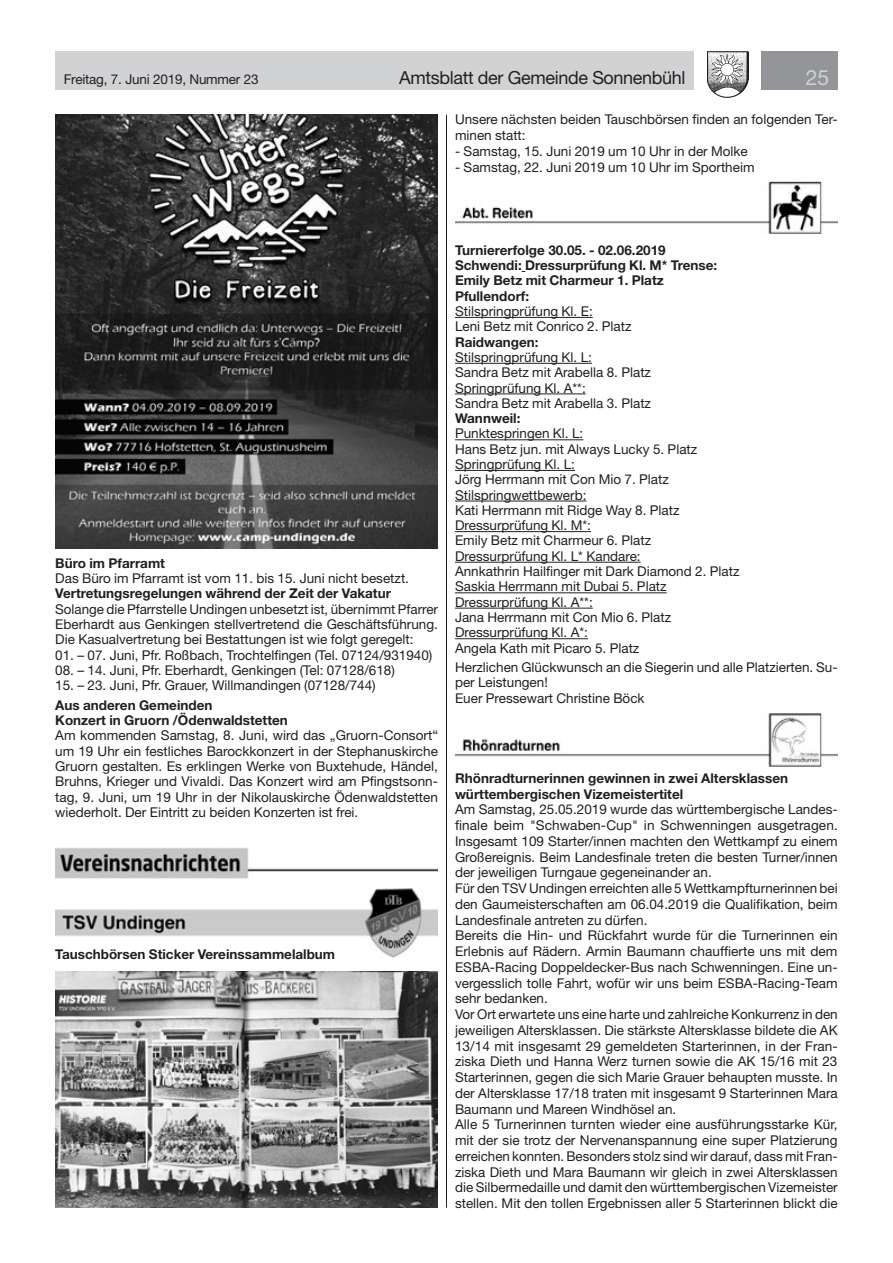
<style>
.page{position:relative;width:893px;height:1263px;background:#fff}
.page>*{position:absolute;margin:0;border:0;box-sizing:border-box;transform-origin:0 0}
.t1{font:21px "Helvetica Neue LT Std";color:#d1d2d4}
.t2{font:18px "Helvetica Neue LT Std";letter-spacing:-.02em;color:#231f20}
.t3{font:13.5px/15.8px "Helvetica Neue LT Std";color:#231f20}
.t4{font:700 13.5px/15.3px "Helvetica Neue LT Std";color:#231f20}
</style>
<div class="page">
<div style="left:55px;top:51px;width:639px;height:38px;background:#d1d2d4"></div>
<div style="left:761px;top:51px;width:77px;height:38px;background:#939598"></div>
<img style="left:707px;top:51px;width:41px;height:47px">
<img style="left:55px;top:115px;width:383px;height:433px">
<img style="left:55px;top:848px;width:383px;height:31px">
<img style="left:55px;top:888px;width:383px;height:70px">
<img style="left:55px;top:971px;width:383px;height:236px">
<hr style="left:455px;top:317px;width:138px;height:1px;background:#231f20">
<hr style="left:455px;top:363px;width:137px;height:1px;background:#231f20">
<hr style="left:455px;top:394px;width:131px;height:1px;background:#231f20">
<hr style="left:455px;top:439px;width:128px;height:1px;background:#231f20">
<hr style="left:455px;top:470px;width:120px;height:1px;background:#231f20">
<hr style="left:455px;top:501px;width:131px;height:1px;background:#231f20">
<hr style="left:455px;top:531px;width:136px;height:1px;background:#231f20">
<hr style="left:455px;top:562px;width:186px;height:1px;background:#231f20">
<hr style="left:455px;top:592px;width:212px;height:1px;background:#231f20">
<hr style="left:455px;top:608px;width:138px;height:1px;background:#231f20">
<hr style="left:455px;top:638px;width:133px;height:1px;background:#231f20">
<img style="left:455px;top:181px;width:383px;height:53px">
<img style="left:455px;top:713px;width:383px;height:54px">
<hr style="left:446px;top:115px;width:1px;height:1093px;background:#231f20">
<p class="t3" style="left:64px;top:71px;width:196px">Freitag, 7. Juni 2019, Nummer 23</p>
<h2 class="t2" style="left:399px;top:67px;width:288px">Amtsblatt der Gemeinde Sonnenbühl</h2>
<h1 class="t1" style="left:806px;top:65px;width:25px">25</h1>
<p class="t3" style="left:455px;top:112px;width:384px">Unsere nächsten beiden Tauschbörsen finden an folgenden Ter&shy;minen statt:</p>
<p class="t3" style="left:455px;top:143px;width:294px">- Samstag, 15. Juni 2019 um 10 Uhr in der Molke</p>
<p class="t3" style="left:455px;top:159px;width:301px">- Samstag, 22. Juni 2019 um 10 Uhr im Sportheim</p>
<p class="t4" style="left:55px;top:555px;width:111px">Büro im Pfarramt</p>
<p class="t3" style="left:55px;top:570px;width:355px">Das Büro im Pfarramt ist vom 11. bis 15. Juni nicht besetzt.</p>
<p class="t4" style="left:55px;top:586px;width:337px">Vertretungsregelungen während der Zeit der Vakatur</p>
<p class="t3" style="left:55px;top:601px;width:384px;line-height:15.3px;text-align:justify">Solange die Pfarrstelle Undingen unbesetzt ist, übernimmt Pfarrer Eberhardt aus Genkingen stellvertretend die Geschäftsführung.<br>Die Kasualvertretung bei Bestattungen ist wie folgt geregelt:</p>
<p class="t3" style="left:55px;top:647px;width:379px">01. – 07. Juni, Pfr. Roßbach, Trochtelfingen (Tel. 07124/931940)</p>
<p class="t3" style="left:55px;top:662px;width:341px">08. – 14. Juni, Pfr. Eberhardt, Genkingen (Tel: 07128/618)</p>
<p class="t3" style="left:55px;top:677px;width:322px">15. – 23. Juni, Pfr. Grauer, Willmandingen (07128/744)</p>
<p class="t4" style="left:55px;top:697px;width:234px">Aus anderen Gemeinden<br>Konzert in Gruorn /Ödenwaldstetten</p>
<p class="t3" style="left:55px;top:728px;width:384px;text-align:justify">Am kommenden Samstag, 8. Juni, wird das „Gruorn-Consort“ um 19 Uhr ein festliches Barockkonzert in der Stephanuskirche Gruorn gestalten. Es erklingen Werke von Buxtehude, Händel, Bruhns, Krieger und Vivaldi. Das Konzert wird am Pfingstsonn&shy;tag, 9. Juni, um 19 Uhr in der Nikolauskirche Ödenwaldstetten wiederholt. Der Eintritt zu beiden Konzerten ist frei.</p>
<p class="t4" style="left:55px;top:946px;width:281px">Tauschbörsen Sticker Vereinssammelalbum</p>
<p class="t4" style="left:455px;top:242px;width:264px">Turniererfolge 30.05. - 02.06.2019<br>Schwendi: Dressurprüfung Kl. M* Trense:<br>Emily Betz mit Charmeur 1. Platz<br>Pfullendorf:</p>
<p class="t3" style="left:455px;top:303px;width:178px;line-height:15.3px">Stilspringprüfung Kl. E:<br>Leni Betz mit Conrico 2. Platz</p>
<p class="t4" style="left:455px;top:334px;width:85px">Raidwangen:</p>
<p class="t3" style="left:455px;top:349px;width:198px;line-height:15.3px">Stilspringprüfung Kl. L:<br>Sandra Betz mit Arabella 8. Platz<br>Springprüfung Kl. A**:<br>Sandra Betz mit Arabella 3. Platz</p>
<p class="t4" style="left:455px;top:410px;width:67px">Wannweil:</p>
<p class="t3" style="left:455px;top:426px;width:286px;line-height:15.3px">Punktespringen Kl. L:<br>Hans Betz jun. mit Always Lucky 5. Platz<br>Springprüfung Kl. L:<br>Jörg Herrmann mit Con Mio 7. Platz<br>Stilspringwettbewerb:<br>Kati Herrmann mit Ridge Way 8. Platz<br>Dressurprüfung Kl. M*:<br>Emily Betz mit Charmeur 6. Platz<br>Dressurprüfung Kl. L* Kandare:<br>Annkathrin Hailfinger mit Dark Diamond 2. Platz<br>Saskia Herrmann mit Dubai 5. Platz<br>Dressurprüfung Kl. A**:<br>Jana Herrmann mit Con Mio 6. Platz<br>Dressurprüfung Kl. A*:<br>Angela Kath mit Picaro 5. Platz</p>
<p class="t3" style="left:455px;top:659px;width:384px">Herzlichen Glückwunsch an die Siegerin und alle Platzierten. Su&shy;per Leistungen!<br>Euer Pressewart Christine Böck</p>
<p class="t4" style="left:455px;top:770px;width:335px;line-height:15.8px">Rhönradturnerinnen gewinnen in zwei Altersklassen württembergischen Vizemeistertitel</p>
<p class="t3" style="left:455px;top:801px;width:384px">Am Samstag, 25.05.2019 wurde das württembergische Landes&shy;finale beim "Schwaben-Cup" in Schwenningen ausgetragen.<br>Insgesamt 109 Starter/innen machten den Wettkampf zu einem Großereignis. Beim Landesfinale treten die besten Turner/innen der jeweiligen Turngaue gegeneinander an.<br>Für den TSV Undingen erreichten alle 5 Wettkampfturnerinnen bei den Gaumeisterschaften am 06.04.2019 die Qualifikation, beim Landesfinale antreten zu dürfen.<br>Bereits die Hin- und Rückfahrt wurde für die Turnerinnen ein Erlebnis auf Rädern. Armin Baumann chauffierte uns mit dem ESBA-Racing Doppeldecker-Bus nach Schwenningen. Eine un&shy;vergesslich tolle Fahrt, wofür wir uns beim ESBA-Racing-Team sehr bedanken.<br>Vor Ort erwartete uns eine harte und zahlreiche Konkurrenz in den jeweiligen Altersklassen. Die stärkste Altersklasse bildete die AK 13/14 mit insgesamt 29 gemeldeten Starterinnen, in der Fran&shy;ziska Dieth und Hanna Werz turnen sowie die AK 15/16 mit 23<br>Starterinnen, gegen die sich Marie Grauer behaupten musste. In der Altersklasse 17/18 traten mit insgesamt 9 Starterinnen Mara Baumann und Mareen Windhösel an.<br>Alle 5 Turnerinnen turnten wieder eine ausführungsstarke Kür, mit der sie trotz der Nervenanspannung eine super Platzierung erreichen konnten. Besonders stolz sind wir darauf, dass mit Fran&shy;ziska Dieth und Mara Baumann wir gleich in zwei Altersklassen die Silbermedaille und damit den württembergischen Vizemeister stellen. Mit den tollen Ergebnissen aller 5 Starterinnen blickt die</p>
</div>
